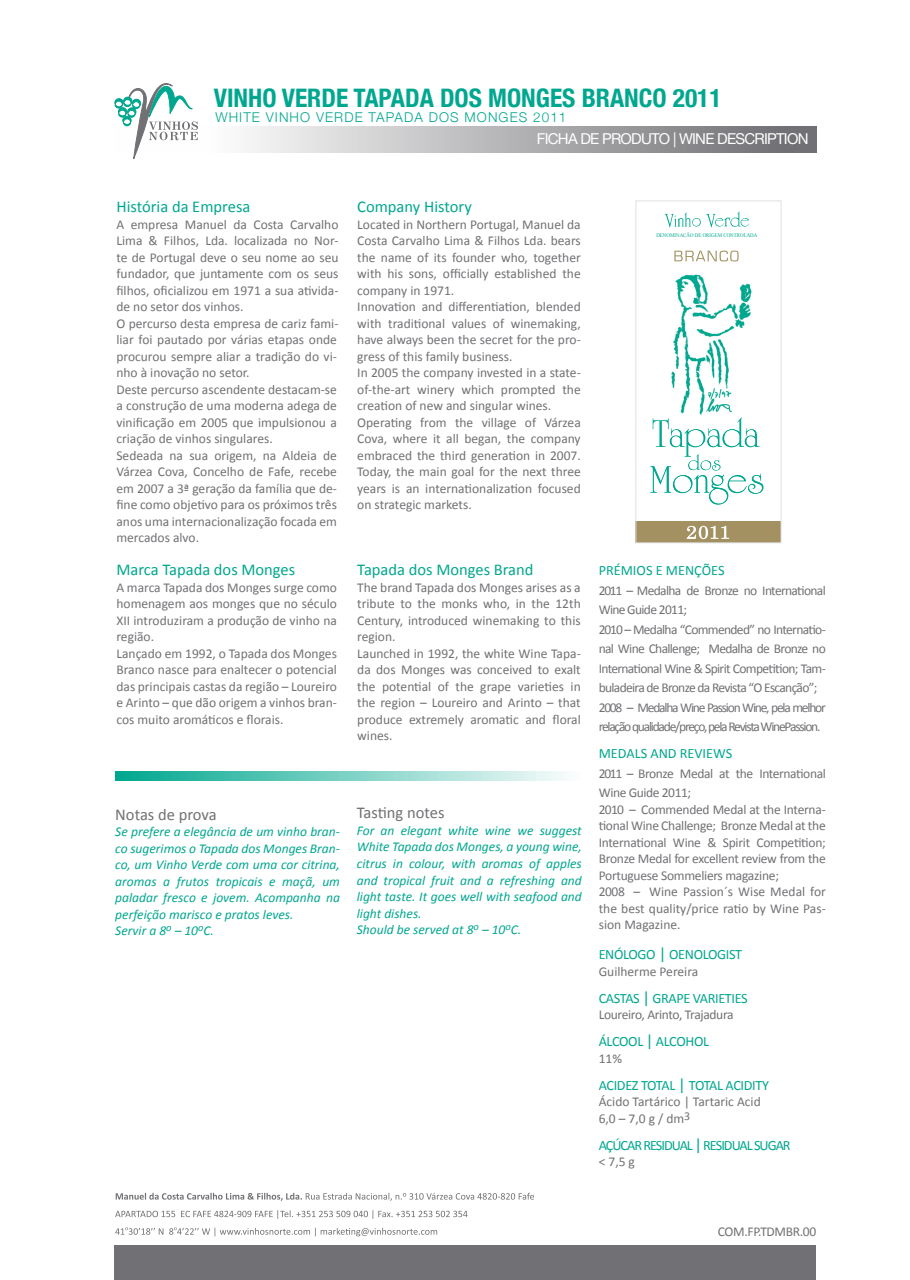
<style>
.page{position:relative;width:910px;height:1280px;background:#fff}
.page>*{position:absolute;margin:0;border:0;box-sizing:border-box;transform-origin:0 0}
.t1{font:700 condensed 25.5px "Helvetica Neue";color:#00a78f}
.t2{font:16.5px "Calibri";color:#00a78f}
.t3{font:16.5px "Calibri";color:#717074}
.t4{font:15px "Helvetica Neue";letter-spacing:-.05em;color:#fff}
.t5{font:14.25px "Calibri";letter-spacing:-.025em;color:#00a78f}
.t6{font:14.25px "Calibri";color:#00a78f}
.t7{font:14.25px "Calibri";letter-spacing:-.07em;color:#00a78f}
.t8{font:13.5px/16.5px "Calibri";color:#717074;text-align:justify}
.t9{font:italic 13.5px/16.5px "Calibri";color:#00a78f;text-align:justify}
.t10{font:13.5px/19.5px "Calibri";letter-spacing:-.09em;color:#717074}
.t11{font:13.5px/19.5px "Calibri";letter-spacing:-.05em;color:#717074}
.t12{font:13.5px/19.5px "Calibri";letter-spacing:-.03em;color:#717074}
.t13{font:13.5px "Calibri";letter-spacing:-.025em;color:#717074}
.t14{font:300 13.5px "Helvetica Neue";letter-spacing:.08em;color:#00a78f}
.t15{font:5.55px "Times New Roman";color:#00a88f;scale:.9 1}
.s1{font-size:16.5px}
</style>
<div class="page">
<svg style="left:246px;top:126px;width:570px;height:26px;background:#afaeb1"></svg>
<svg style="left:115px;top:771px;width:452px;height:9px;background:#79d0c4"></svg>
<svg style="left:115px;top:83px;width:83px;height:76px"></svg>
<div style="left:114px;top:1246px;width:702px;height:34px;background:#717074"></div>
<div style="left:636px;top:521px;width:145px;height:22px;background:#a39161"></div>
<svg style="left:664px;top:211px;width:85px;height:16px"></svg>
<img style="left:671px;top:274px;width:93px;height:265px">
<svg style="left:650px;top:417px;width:113px;height:88px"></svg>
<img style="left:674px;top:250px;width:63px;height:12px">
<img style="left:719px;top:251px;width:20px;height:10px">
<svg style="left:687px;top:526px;width:43px;height:14px"></svg>
<div style="left:635px;top:200px;width:146px;height:343px;border:1px solid #e0e0e0"></div>
<svg style="left:116px;top:1193px;width:418px;height:8px"></svg>
<svg style="left:115px;top:1211px;width:60px;height:6px"></svg>
<svg style="left:181px;top:1210px;width:287px;height:9px"></svg>
<svg style="left:115px;top:1227px;width:48px;height:8px"></svg>
<svg style="left:169px;top:1227px;width:268px;height:9px"></svg>
<p class="t1" style="left:214px;top:83px;width:509px">VINHO VERDE TAPADA DOS MONGES BRANCO 2011</p>
<p class="t14" style="left:215px;top:109px;width:353px">WHITE VINHO VERDE TAPADA DOS MONGES 2011</p>
<p class="t4" style="left:537px;top:130px;width:273px">FICHA DE PRODUTO | WINE DESCRIPTION</p>
<p class="t2" style="left:116px;top:196px;width:135px">História da Empresa</p>
<p class="t8" style="left:116px;top:215px;width:223px">A empresa Manuel da Costa Carvalho Lima &amp; Filhos, Lda. localizada no Nor&shy;te de Portugal deve o seu nome ao seu fundador, que juntamente com os seus filhos, oficializou em 1971 a sua ativida&shy;de no setor dos vinhos.</p>
<p class="t8" style="left:116px;top:314px;width:223px">O percurso desta empresa de cariz fami&shy;liar foi pautado por várias etapas onde procurou sempre aliar a tradição do vi&shy;nho à inovação no setor.</p>
<p class="t8" style="left:116px;top:380px;width:222px">Deste percurso ascendente destacam-se a construção de uma moderna adega de vinificação em 2005 que impulsionou a criação de vinhos singulares.</p>
<p class="t8" style="left:116px;top:446px;width:222px">Sedeada na sua origem, na Aldeia de Várzea Cova, Concelho de Fafe, recebe em 2007 a 3ª geração da família que de&shy;fine como objetivo para os próximos três anos uma internacionalização focada em mercados alvo.</p>
<p class="t2" style="left:116px;top:559px;width:180px">Marca Tapada dos Monges</p>
<p class="t8" style="left:116px;top:578px;width:222px">A marca Tapada dos Monges surge como</p>
<p class="t8" style="left:116px;top:595px;width:222px">homenagem aos monges que no século XII introduziram a produção de vinho na região.</p>
<p class="t8" style="left:116px;top:644px;width:222px">Lançado em 1992, o Tapada dos Monges</p>
<p class="t8" style="left:116px;top:661px;width:222px">Branco nasce para enaltecer o potencial das principais castas da região – Loureiro e Arinto – que dão origem a vinhos bran&shy;cos muito aromáticos e florais.</p>
<p class="t3" style="left:115px;top:804px;width:103px">Notas de prova</p>
<p class="t9" style="left:115px;top:823px;width:226px">Se prefere a elegância de um vinho bran&shy;co sugerimos o Tapada dos Monges Bran&shy;co, um Vinho Verde com uma cor citrina, aromas a frutos tropicais e maçã, um paladar fresco e jovem. Acompanha na perfeição marisco e pratos leves.</p>
<p class="t9" style="left:115px;top:922px;width:100px">Servir a 8<sup>o</sup> – 10<sup>o</sup>C.</p>
<p class="t2" style="left:357px;top:196px;width:116px">Company History</p>
<p class="t8" style="left:357px;top:215px;width:225px">Located in Northern Portugal, Manuel da Costa Carvalho Lima &amp; Filhos Lda. bears the name of its founder who, together with his sons, officially established the company in 1971.</p>
<p class="t8" style="left:357px;top:298px;width:225px">Innovation and differentiation, blended with traditional values of winemaking, have always been the secret for the pro&shy;gress of this family business.</p>
<p class="t8" style="left:357px;top:364px;width:225px">In 2005 the company invested in a state&shy;of-the-art winery which prompted the creation of new and singular wines.</p>
<p class="t8" style="left:357px;top:413px;width:225px">Operating from the village of Várzea Cova, where it all began, the company embraced the third generation in 2007.<br>Today, the main goal for the next three years is an internationalization focused on strategic markets.</p>
<p class="t15" style="left:656px;top:231px;width:114px">DENOMINAÇÃO DE ORIGEM CONTROLADA</p>
<p class="t2" style="left:357px;top:559px;width:178px">Tapada dos Monges Brand</p>
<p class="t8" style="left:357px;top:578px;width:225px">The brand Tapada dos Monges arises as a</p>
<p class="t8" style="left:357px;top:595px;width:225px">tribute to the monks who, in the 12th Century, introduced winemaking to this region.</p>
<p class="t8" style="left:357px;top:644px;width:225px">Launched in 1992, the white Wine Tapa&shy;da dos Monges was conceived to exalt the potential of the grape varieties in the region – Loureiro and Arinto – that produce extremely aromatic and floral wines.</p>
<p class="t3" style="left:357px;top:803px;width:89px">Tasting notes</p>
<p class="t9" style="left:357px;top:822px;width:226px">For an elegant white wine we suggest White Tapada dos Monges, a young wine, citrus in colour, with aromas of apples and tropical fruit and a refreshing and light taste. It goes well with seafood and light dishes.</p>
<p class="t9" style="left:357px;top:921px;width:166px">Should be served at 8<sup>o</sup> – 10<sup>o</sup>C.</p>
<p class="t6" style="left:599px;top:562px;width:127px">PRÉMIOS E MENÇÕES</p>
<p class="t11" style="left:599px;top:580px;width:229px">2011 – Medalha de Bronze no International<br>Wine Guide 2011;</p>
<p class="t8" style="left:599px;top:619px;width:229px;line-height:19.5px">2010 – Medalha “Commended” no Internatio&shy;nal Wine Challenge; Medalha de Bronze no International Wine &amp; Spirit Competition; Tam&shy;buladeira de Bronze da Revista “O Escanção”;</p>
<p class="t10" style="left:599px;top:697px;width:229px">2008 – Medalha Wine Passion Wine, pela melhor relação qualidade/preço,pela Revista WinePassion.</p>
<p class="t6" style="left:599px;top:745px;width:135px">MEDALS AND REVIEWS</p>
<p class="t12" style="left:599px;top:763px;width:229px">2011 – Bronze Medal at the International<br>Wine Guide 2011;</p>
<p class="t8" style="left:599px;top:800px;width:229px">2010 – Commended Medal at the Interna&shy;tional Wine Challenge; Bronze Medal at the International Wine &amp; Spirit Competition; Bronze Medal for excellent review from the Portuguese Sommeliers magazine;</p>
<p class="t8" style="left:599px;top:883px;width:229px">2008 – Wine Passion´s Wise Medal for the best quality/price ratio by Wine Pas&shy;sion Magazine.</p>
<p class="t5" style="left:599px;top:946px;width:145px">ENÓLOGO <span class="s1">|</span> OENOLOGIST</p>
<p class="t8" style="left:599px;top:962px;width:101px">Guilherme Pereira</p>
<p class="t5" style="left:599px;top:989px;width:151px">CASTAS <span class="s1">|</span> GRAPE VARIETIES</p>
<p class="t13" style="left:599px;top:1006px;width:136px">Loureiro, Arinto, Trajadura</p>
<p class="t5" style="left:599px;top:1033px;width:112px">ÁLCOOL <span class="s1">|</span> ALCOHOL</p>
<p class="t8" style="left:599px;top:1049px;width:25px">11%</p>
<p class="t5" style="left:599px;top:1076px;width:172px">ACIDEZ TOTAL <span class="s1">|</span> TOTAL ACIDITY</p>
<p class="t8" style="left:599px;top:1093px;width:164px">Ácido Tartárico | Tartaric Acid</p>
<p class="t8" style="left:599px;top:1109px;width:93px">6,0 – 7,0 g / dm<sup>3</sup></p>
<p class="t7" style="left:599px;top:1136px;width:193px">AÇÚCAR RESIDUAL <span class="s1">|</span> RESIDUAL SUGAR</p>
<p class="t8" style="left:599px;top:1153px;width:38px">&lt; 7,5 g</p>
<p class="t13" style="left:718px;top:1223px;width:100px">COM.FP.TDMBR.00</p>
</div>
